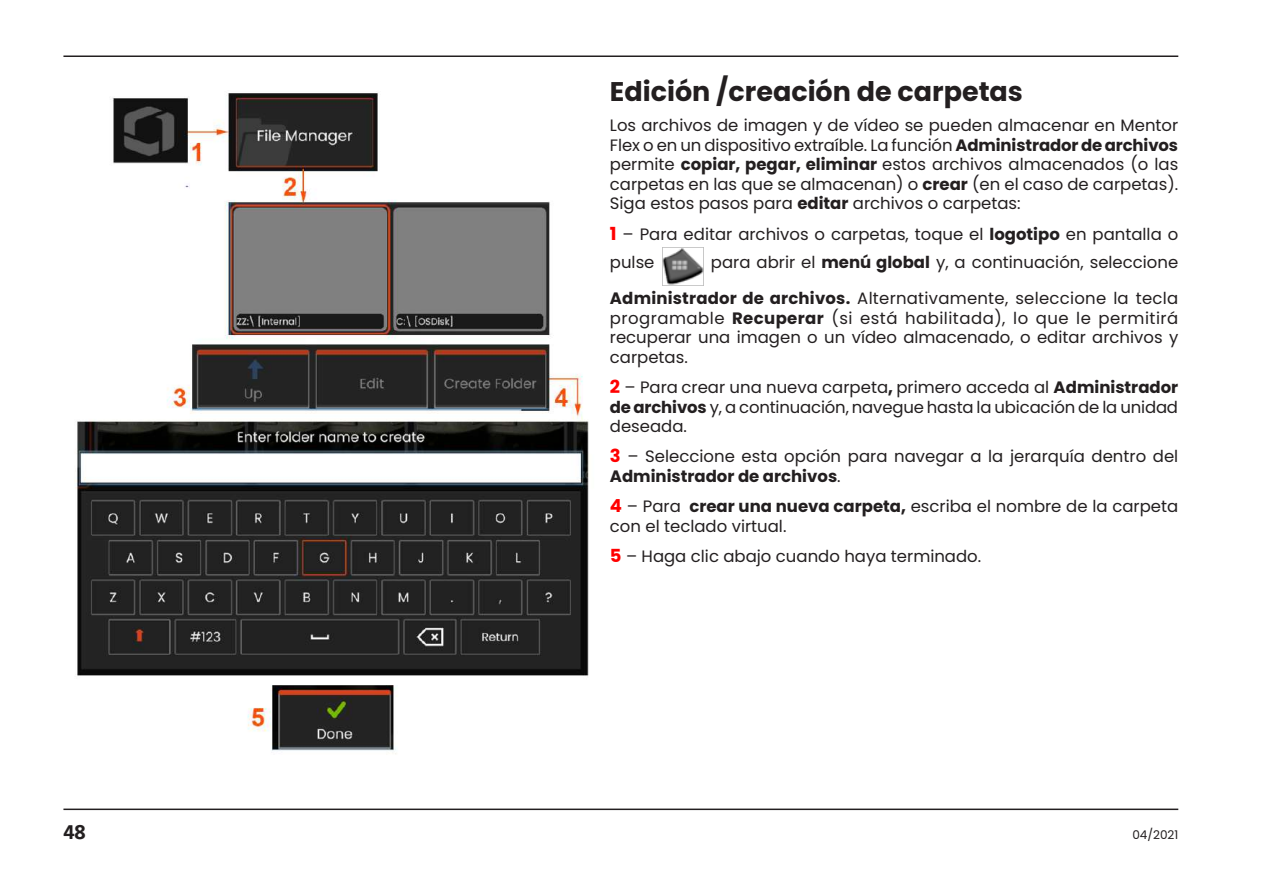
<style>
.page{position:relative;width:1263px;height:893px;background:#fff}
.page>*{position:absolute;margin:0;border:0;box-sizing:border-box;transform-origin:0 0}
.t1{font:700 27px "Poppins";color:#231f20}
.t2{font:700 21px "GE Inspira Sans";color:#231f20}
.t3{font:16.5px/19.5px "Poppins";color:#231f20;text-align:justify}
.t4{font:12px "Poppins";color:#231f20}
.s1{font-weight:700}
.s2{font-weight:700;font-size:18px;color:#f00}
</style>
<div class="page">
<hr style="left:63px;top:55px;width:1115px;height:2px;background:#231f20">
<hr style="left:63px;top:809px;width:1115px;height:1px;background:#231f20">
<img style="left:662px;top:247px;width:42px;height:39px">
<img style="left:75px;top:93px;width:514px;height:661px">
<h1 class="t1" style="left:610px;top:76px;width:415px">Edición /creación de carpetas</h1>
<p class="t3" style="left:610px;top:116px;width:570px">Los archivos de imagen y de vídeo se pueden almacenar en Mentor Flex o en un dispositivo extraíble. La función <span class="s1">Administrador de archivos </span>permite <span class="s1">copiar, pegar, eliminar</span> estos archivos almacenados (o las carpetas en las que se almacenan) o <span class="s1">crear</span> (en el caso de carpetas).<br>Siga estos pasos para <span class="s1">editar</span> archivos o carpetas:</p>
<p class="t3" style="left:610px;top:220px;width:570px;line-height:28.5px"><span class="s2">1</span> – Para editar archivos o carpetas, toque el <span class="s1">logotipo</span> en pantalla o pulse</p>
<p class="t3" style="left:610px;top:245px;width:570px;line-height:36px;text-align:right">para abrir el <span class="s1">menú global</span> y, a continuación, seleccione<br><span class="s1">Administrador de archivos.</span> Alternativamente, seleccione la tecla</p>
<p class="t3" style="left:610px;top:308px;width:570px">programable <span class="s1">Recuperar</span> (si está habilitada), lo que le permitirá recuperar una imagen o un vídeo almacenado, o editar archivos y carpetas.</p>
<p class="t3" style="left:610px;top:378px;width:570px"><span class="s2">2</span> – Para crear una nueva carpeta<span class="s1">,</span> primero acceda al <span class="s1">Administrador de archivos</span> y, a continuación, navegue hasta la ubicación de la unidad deseada.</p>
<p class="t3" style="left:610px;top:447px;width:570px"><span class="s2">3</span> – Seleccione esta opción para navegar a la jerarquía dentro del<br><span class="s1">Administrador de archivos</span>.</p>
<p class="t3" style="left:610px;top:497px;width:570px"><span class="s2">4</span> – Para <span class="s1">crear una nueva carpeta,</span> escriba el nombre de la carpeta con el teclado virtual.</p>
<p class="t3" style="left:610px;top:547px;width:371px"><span class="s2">5</span> – Haga clic abajo cuando haya terminado.</p>
<p class="t2" style="left:63px;top:819px;width:24px">48</p>
<p class="t4" style="left:1132px;top:828px;width:47px">04/2021</p>
</div>
